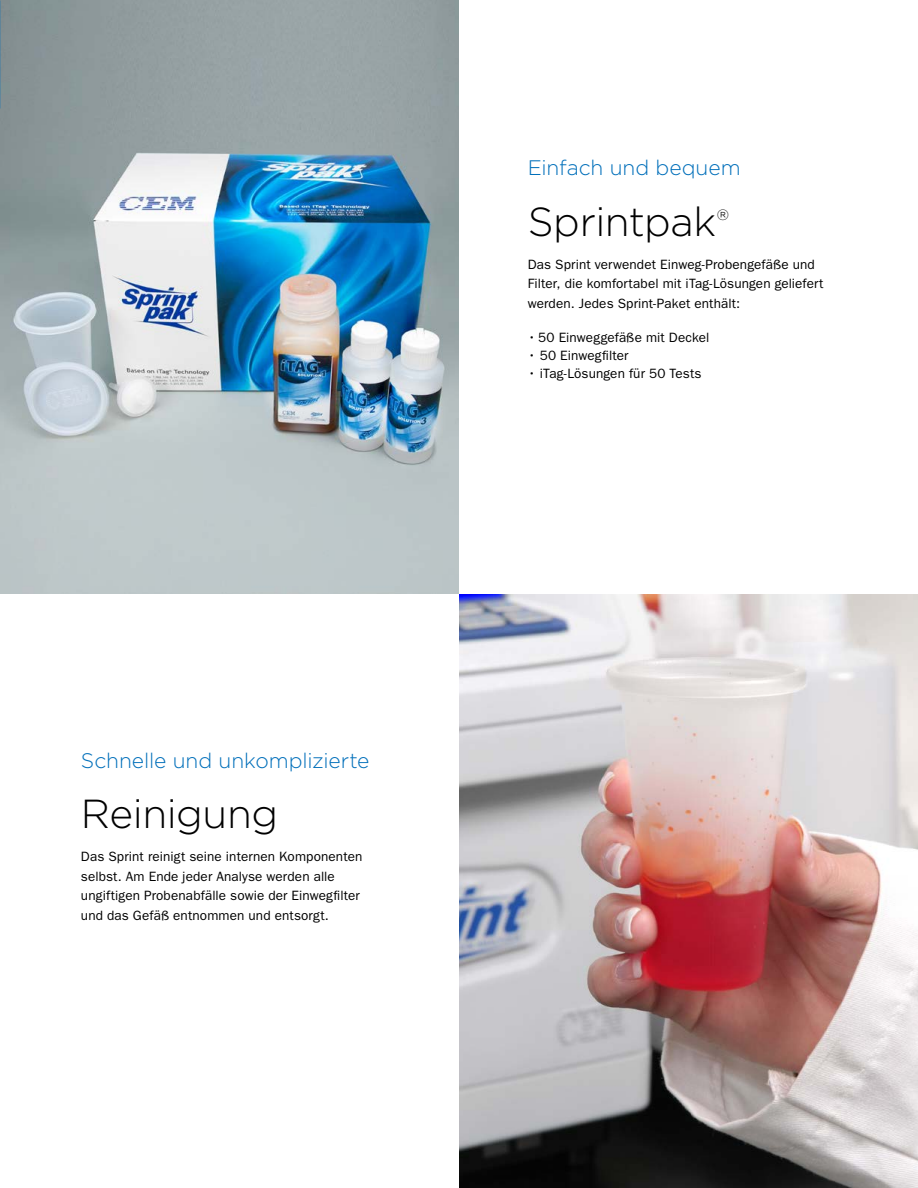
<style>
.page{position:relative;width:918px;height:1188px;background:#fff}
.page>*{position:absolute;margin:0;border:0;box-sizing:border-box;transform-origin:0 0}
.Subject_Headline{font:300 40.5px "Gotham HTF";letter-spacing:-.01em;color:#000}
.Subject_Headline_Bro{font:300 21px "Gotham HTF";color:#006fba}
.Subject_Headline-2{font:300 14.85px "Gotham HTF";color:#000}
.Paragraph_Copy{font:13.5px/19.5px "ITC Franklin Gothic Std";letter-spacing:.01em;color:#000}
.Paragraph_Bullets{font:13.5px "ITC Franklin Gothic Std";letter-spacing:.01em;color:#000}
</style>
<div class="page">
<img style="left:0;top:0;width:459px;height:594px">
<img style="left:459px;top:594px;width:459px;height:594px">
<p class="Subject_Headline_Bro" style="left:81px;top:749px;width:290px">Schnelle und unkomplizierte</p>
<p class="Subject_Headline" style="left:81px;top:792px;width:199px">Reinigung</p>
<p class="Paragraph_Copy" style="left:81px;top:847px;width:283px">Das Sprint reinigt seine internen Komponenten selbst. Am Ende jeder Analyse werden alle ungiftigen Probenabfälle sowie der Einwegfilter und das Gefäß entnommen und entsorgt.</p>
<p class="Subject_Headline_Bro" style="left:528px;top:156px;width:214px">Einfach und bequem</p>
<p class="Subject_Headline" style="left:528px;top:200px;width:190px">Sprintpak</p>
<p class="Subject_Headline-2" style="left:717px;top:207px;width:14px">®</p>
<p class="Paragraph_Copy" style="left:528px;top:255px;width:297px">Das Sprint verwendet Einweg-Probengefäße und<br>Filter, die komfortabel mit iTag-Lösungen geliefert werden. Jedes Sprint-Paket enthält:</p>
<p class="Paragraph_Bullets" style="left:528px;top:330px;width:183px">• 50 Einweggefäße mit Deckel</p>
<p class="Paragraph_Bullets" style="left:528px;top:348px;width:102px">• 50 Einwegfilter</p>
<p class="Paragraph_Bullets" style="left:528px;top:366px;width:175px">• iTag-Lösungen für 50 Tests</p>
</div>
